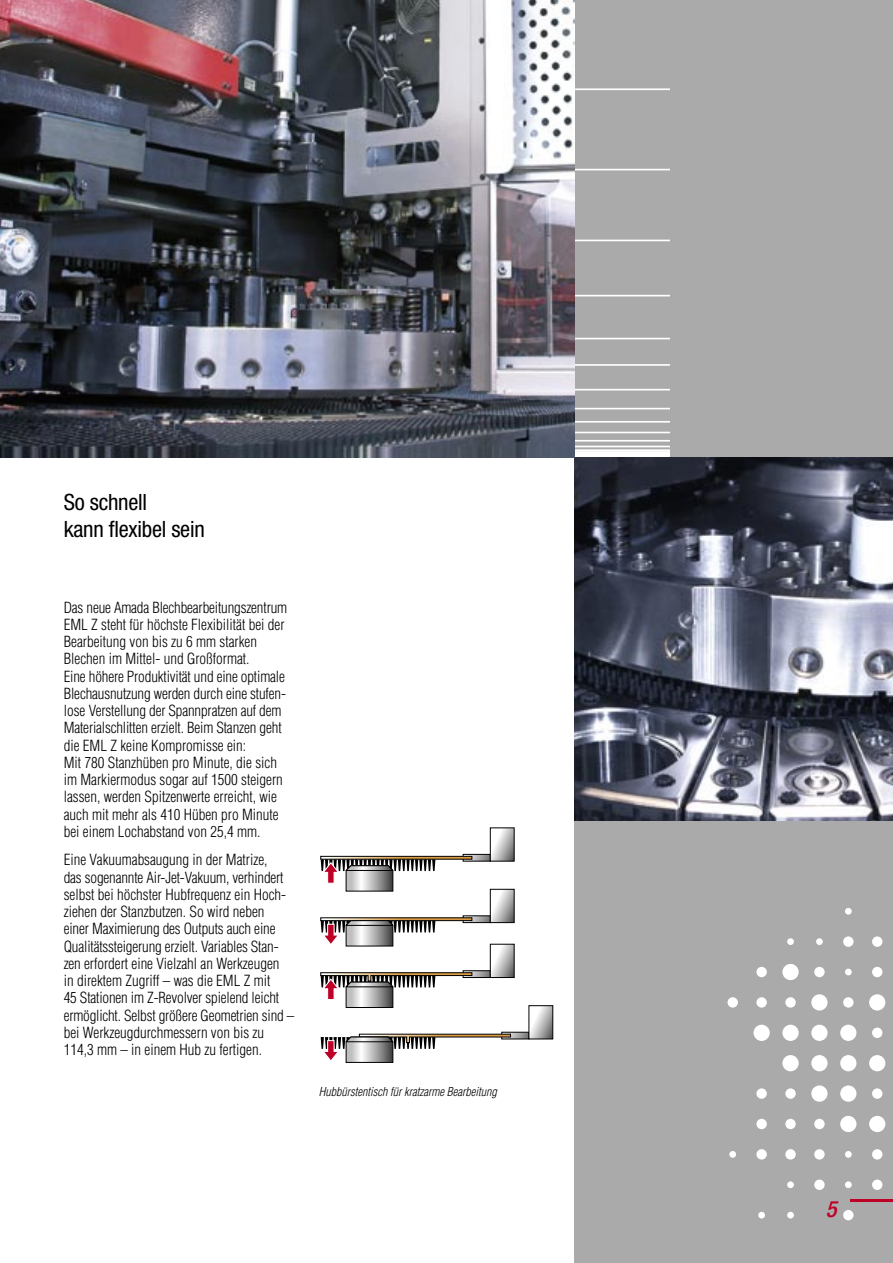
<style>
.page{position:relative;width:893px;height:1263px;background:#fff}
.page>*{position:absolute;margin:0;border:0;box-sizing:border-box;transform-origin:0 0}
.t1{font:condensed 22.5px/27px "Helvetica Neue";letter-spacing:-.01em;color:#000}
.t2{font:italic 500 condensed 22.5px "Helvetica Neue";color:#be0027}
.t3{font:300 condensed 15px/17.2px "Helvetica";color:#000}
.t4{font:italic 300 condensed 12px "Helvetica";color:#000}
</style>
<div class="page">
<div style="left:574px;top:0;width:319px;height:1263px;background:#aaa"></div>
<div style="left:785px;top:1088px;width:11px;height:11px;background:#fff;border-radius:50%"></div>
<div style="left:782px;top:1055px;width:17px;height:16px;background:#fff;border-radius:50%"></div>
<div style="left:785px;top:1119px;width:11px;height:10px;background:#fff;border-radius:50%"></div>
<div style="left:785px;top:1149px;width:11px;height:10px;background:#fff;border-radius:50%"></div>
<div style="left:782px;top:1025px;width:17px;height:16px;background:#fff;border-radius:50%"></div>
<div style="left:787px;top:1181px;width:7px;height:7px;background:#fff;border-radius:50%"></div>
<div style="left:814px;top:1119px;width:11px;height:10px;background:#fff;border-radius:50%"></div>
<div style="left:785px;top:997px;width:11px;height:10px;background:#fff;border-radius:50%"></div>
<div style="left:814px;top:1149px;width:11px;height:10px;background:#fff;border-radius:50%"></div>
<div style="left:782px;top:964px;width:17px;height:16px;background:#fff;border-radius:50%"></div>
<div style="left:814px;top:1179px;width:11px;height:11px;background:#fff;border-radius:50%"></div>
<div style="left:811px;top:1085px;width:17px;height:17px;background:#fff;border-radius:50%"></div>
<div style="left:727px;top:997px;width:11px;height:10px;background:#fff;border-radius:50%"></div>
<div style="left:756px;top:1149px;width:11px;height:10px;background:#fff;border-radius:50%"></div>
<div style="left:756px;top:1088px;width:11px;height:11px;background:#fff;border-radius:50%"></div>
<div style="left:787px;top:1212px;width:7px;height:6px;background:#fff;border-radius:50%"></div>
<div style="left:756px;top:1119px;width:11px;height:10px;background:#fff;border-radius:50%"></div>
<div style="left:758px;top:1212px;width:7px;height:6px;background:#fff;border-radius:50%"></div>
<div style="left:872px;top:1027px;width:10px;height:11px;background:#fff;border-radius:50%"></div>
<div style="left:869px;top:994px;width:16px;height:16px;background:#fff;border-radius:50%"></div>
<div style="left:869px;top:1055px;width:16px;height:16px;background:#fff;border-radius:50%"></div>
<div style="left:872px;top:1088px;width:10px;height:11px;background:#fff;border-radius:50%"></div>
<div style="left:872px;top:1149px;width:10px;height:10px;background:#fff;border-radius:50%"></div>
<div style="left:811px;top:994px;width:17px;height:16px;background:#fff;border-radius:50%"></div>
<div style="left:845px;top:1181px;width:7px;height:7px;background:#fff;border-radius:50%"></div>
<div style="left:872px;top:1179px;width:10px;height:11px;background:#fff;border-radius:50%"></div>
<div style="left:811px;top:1025px;width:17px;height:16px;background:#fff;border-radius:50%"></div>
<div style="left:845px;top:1151px;width:7px;height:7px;background:#fff;border-radius:50%"></div>
<div style="left:811px;top:1055px;width:17px;height:16px;background:#fff;border-radius:50%"></div>
<div style="left:843px;top:1210px;width:10px;height:10px;background:#fff;border-radius:50%"></div>
<div style="left:840px;top:1025px;width:16px;height:16px;background:#fff;border-radius:50%"></div>
<div style="left:840px;top:1055px;width:16px;height:16px;background:#fff;border-radius:50%"></div>
<div style="left:840px;top:1085px;width:16px;height:17px;background:#fff;border-radius:50%"></div>
<div style="left:840px;top:1116px;width:16px;height:16px;background:#fff;border-radius:50%"></div>
<div style="left:869px;top:1116px;width:16px;height:16px;background:#fff;border-radius:50%"></div>
<div style="left:756px;top:967px;width:11px;height:10px;background:#fff;border-radius:50%"></div>
<div style="left:787px;top:938px;width:7px;height:7px;background:#fff;border-radius:50%"></div>
<div style="left:814px;top:967px;width:11px;height:10px;background:#fff;border-radius:50%"></div>
<div style="left:816px;top:938px;width:7px;height:7px;background:#fff;border-radius:50%"></div>
<div style="left:756px;top:997px;width:11px;height:10px;background:#fff;border-radius:50%"></div>
<div style="left:729px;top:1151px;width:7px;height:7px;background:#fff;border-radius:50%"></div>
<div style="left:872px;top:936px;width:10px;height:11px;background:#fff;border-radius:50%"></div>
<div style="left:843px;top:997px;width:10px;height:10px;background:#fff;border-radius:50%"></div>
<div style="left:845px;top:969px;width:7px;height:6px;background:#fff;border-radius:50%"></div>
<div style="left:843px;top:936px;width:10px;height:11px;background:#fff;border-radius:50%"></div>
<div style="left:872px;top:967px;width:10px;height:10px;background:#fff;border-radius:50%"></div>
<div style="left:845px;top:908px;width:7px;height:7px;background:#fff;border-radius:50%"></div>
<div style="left:753px;top:1025px;width:17px;height:16px;background:#fff;border-radius:50%"></div>
<hr style="left:574px;top:446px;width:96px;height:1px;background:#fff">
<hr style="left:574px;top:449px;width:96px;height:3px;background:#fff">
<hr style="left:574px;top:440px;width:96px;height:1px;background:#fff">
<hr style="left:574px;top:432px;width:96px;height:1px;background:#fff">
<hr style="left:574px;top:421px;width:96px;height:2px;background:#fff">
<hr style="left:574px;top:408px;width:96px;height:1px;background:#fff">
<hr style="left:574px;top:389px;width:96px;height:1px;background:#fff">
<hr style="left:574px;top:364px;width:96px;height:2px;background:#fff">
<hr style="left:574px;top:338px;width:96px;height:1px;background:#fff">
<hr style="left:574px;top:295px;width:96px;height:1px;background:#fff">
<hr style="left:574px;top:240px;width:96px;height:1px;background:#fff">
<hr style="left:574px;top:169px;width:96px;height:1px;background:#fff">
<hr style="left:574px;top:88px;width:96px;height:2px;background:#fff">
<div style="left:574px;top:453px;width:96px;height:5px;background:#fff"></div>
<svg style="left:472px;top:972px;width:16px;height:4px"></svg>
<div style="left:463px;top:970px;width:27px;height:8px;border:1px solid #000"></div>
<svg style="left:492px;top:946px;width:20px;height:30px"></svg>
<div style="left:490px;top:944px;width:24px;height:34px;border:1px solid #000"></div>
<svg style="left:320px;top:972px;width:152px;height:36px"></svg>
<svg style="left:511px;top:1034px;width:16px;height:3px"></svg>
<div style="left:502px;top:1032px;width:27px;height:7px;border:1px solid #000"></div>
<svg style="left:531px;top:1007px;width:20px;height:30px"></svg>
<div style="left:529px;top:1005px;width:24px;height:34px;border:1px solid #000"></div>
<svg style="left:321px;top:1034px;width:190px;height:29px"></svg>
<svg style="left:472px;top:856px;width:16px;height:3px"></svg>
<div style="left:463px;top:854px;width:27px;height:7px;border:1px solid #000"></div>
<svg style="left:492px;top:830px;width:20px;height:29px"></svg>
<div style="left:490px;top:828px;width:24px;height:33px;border:1px solid #000"></div>
<div style="left:321px;top:856px;width:151px;height:3px;border:1px solid #000"></div>
<svg style="left:321px;top:859px;width:114px;height:32px"></svg>
<svg style="left:472px;top:918px;width:16px;height:3px"></svg>
<div style="left:463px;top:916px;width:27px;height:7px;border:1px solid #000"></div>
<svg style="left:492px;top:891px;width:20px;height:30px"></svg>
<div style="left:490px;top:889px;width:24px;height:34px;border:1px solid #000"></div>
<svg style="left:321px;top:920px;width:114px;height:26px"></svg>
<img style="left:574px;top:458px;width:319px;height:363px">
<img style="left:0;top:0;width:574px;height:458px">
<hr style="left:850px;top:1199px;width:43px;height:2px;background:#be0027">
<h1 class="t1" style="left:64px;top:488px;width:143px">So schnell<br>kann flexibel sein</h1>
<p class="t3" style="left:64px;top:598px;width:225px">Das neue Amada Blechbearbeitungszentrum EML Z steht für höchste Flexibilität bei der Bearbeitung von bis zu 6 mm starken Blechen im Mittel- und Großformat.<br>Eine höhere Produktivität und eine optimale Blechausnutzung werden durch eine stufen&shy;lose Verstellung der Spannpratzen auf dem Materialschlitten erzielt. Beim Stanzen geht die EML Z keine Kompromisse ein:<br>Mit 780 Stanzhüben pro Minute, die sich im Markiermodus sogar auf 1500 steigern lassen, werden Spitzenwerte erreicht, wie auch mit mehr als 410 Hüben pro Minute bei einem Lochabstand von 25,4 mm.</p>
<p class="t3" style="left:64px;top:851px;width:232px">Eine Vakuumabsaugung in der Matrize,<br>das sogenannte Air-Jet-Vakuum, verhindert selbst bei höchster Hubfrequenz ein Hoch&shy;ziehen der Stanzbutzen. So wird neben<br>einer Maximierung des Outputs auch eine Qualitätssteigerung erzielt. Variables Stan&shy;zen erfordert eine Vielzahl an Werkzeugen<br>in direktem Zugriff – was die EML Z mit<br>45 Stationen im Z-Revolver spielend leicht ermöglicht. Selbst größere Geometrien sind – bei Werkzeugdurchmessern von bis zu 114,3 mm – in einem Hub zu fertigen.</p>
<p class="t4" style="left:319px;top:1084px;width:179px">Hubbürstentisch für kratzarme Bearbeitung</p>
<h1 class="t2" style="left:826px;top:1195px;width:12px">5</h1>
</div>
